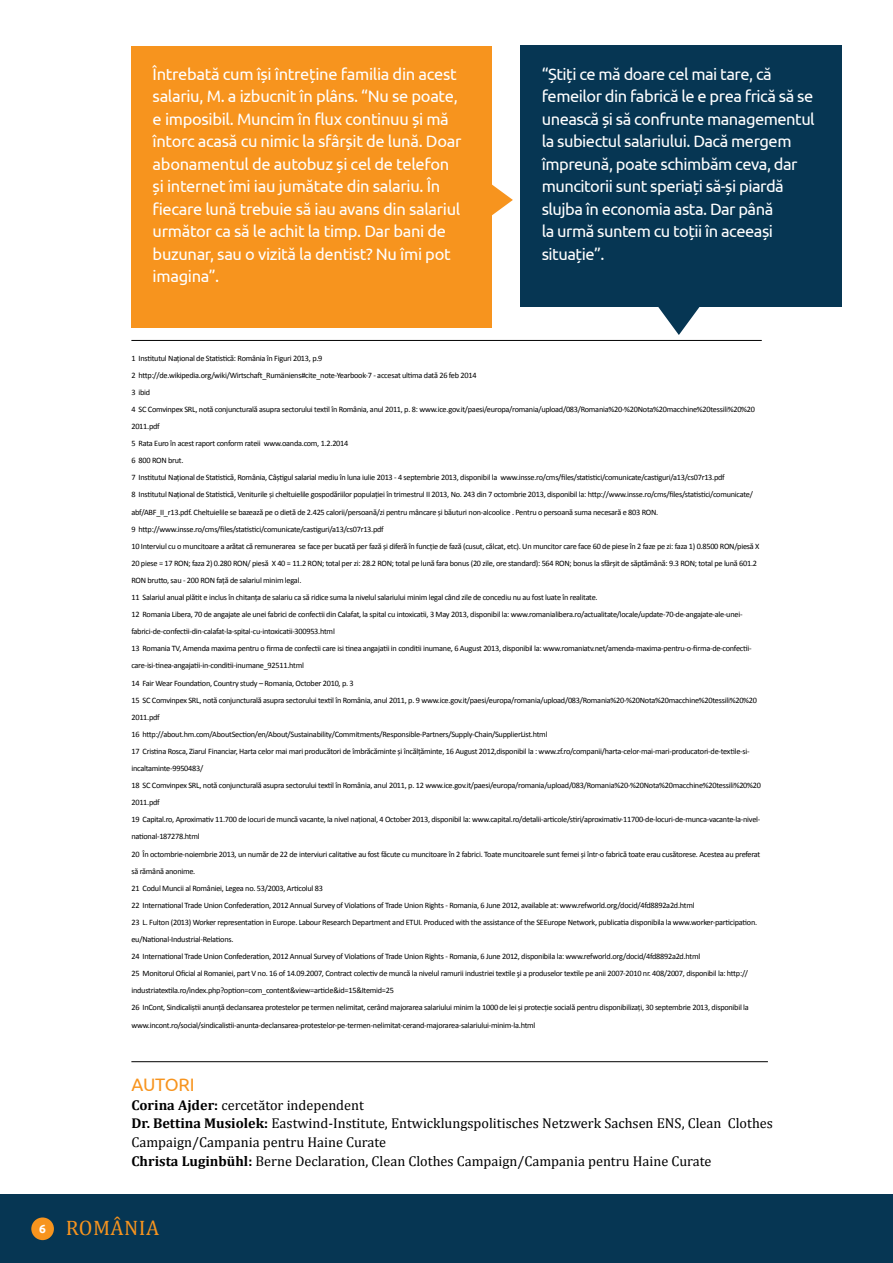
<style>
.page{position:relative;width:893px;height:1263px;background:#fff}
.page>*{position:absolute;margin:0;border:0;box-sizing:border-box;transform-origin:0 0}
.t1{font:21px "Cambria";letter-spacing:.02em;color:#f7941e}
.t2{font:18px "Ubuntu";color:#f7941e}
.t3{font:16.5px/22.5px "Ubuntu";letter-spacing:-.02em;color:#fff}
.t4{font:14.25px/18.8px "Cambria";color:#000}
.t5{font:8.25px/17.1px "Calibri";letter-spacing:-.03em;color:#000}
.s1{font-weight:700}
.s2{font-family:"Ubuntu";font-weight:700;font-size:12px;color:#fff}
</style>
<div class="page">
<div style="left:0;top:1195px;width:893px;height:68px;background:#063653"></div>
<div style="left:31px;top:1217px;width:23px;height:23px;background:#f7941e;border-radius:50%"></div>
<hr style="left:131px;top:1061px;width:637px;height:1px;background:#000">
<div style="left:131px;top:46px;width:360px;height:281px;background:#f7941e"></div>
<hr style="left:131px;top:340px;width:631px;height:1px;background:#000">
<svg style="left:491px;top:168px;width:22px;height:63px"></svg>
<div style="left:520px;top:46px;width:322px;height:261px;background:#063653"></div>
<svg style="left:658px;top:307px;width:42px;height:28px"></svg>
<p class="t3" style="left:153px;top:62px;width:310px">Întrebată cum își întreține familia din acest salariu, M. a izbucnit în plâns. “Nu se poate, e imposibil. Muncim în flux continuu și mă întorc acasă cu nimic la sfârșit de lună. Doar abonamentul de autobuz și cel de telefon și internet îmi iau jumătate din salariu. În fiecare lună trebuie să iau avans din salariul următor ca să le achit la timp. Dar bani de buzunar, sau o vizită la dentist? Nu îmi pot imagina”.</p>
<p class="t3" style="left:542px;top:62px;width:275px">“Știți ce mă doare cel mai tare, că femeilor din fabrică le e prea frică să se unească și să confrunte managementul la subiectul salariului. Dacă mergem împreună, poate schimbăm ceva, dar muncitorii sunt speriați să-și piardă slujba în economia asta. Dar până<br>la urmă suntem cu toții în aceeași situație”.</p>
<p class="t5" style="left:131px;top:349px;width:631px">1 Institutul Național de Statistică: România în Figuri 2013, p.9<br>2 http://de.wikipedia.org/wiki/Wirtschaft_Rumäniens#cite_note-Yearbook-7 - accesat ultima dată 26 feb 2014<br>3 ibid<br>4 SC Comvinpex SRL, notă conjuncturală asupra sectorului textil în România, anul 2011, p. 8: www.ice.gov.it/paesi/europa/romania/upload/083/Romania%20-%20Nota%20macchine%20tessili%20%20<br>2011.pdf<br>5 Rata Euro în acest raport conform rateii www.oanda.com, 1.2.2014<br>6 800 RON brut.<br>7 Institutul Național de Statistică, România, Câștigul salarial mediu în luna iulie 2013 - 4 septembrie 2013, disponibil la www.insse.ro/cms/files/statistici/comunicate/castiguri/a13/cs07r13.pdf<br>8 Institutul Național de Statistică, Veniturile și cheltuielile gospodăriilor populației în trimestrul II 2013, No. 243 din 7 octombrie 2013, disponibil la: http://www.insse.ro/cms/files/statistici/comunicate/ abf/ABF_II_r13.pdf. Cheltuielile se bazează pe o dietă de 2.425 calorii/persoană/zi pentru mâncare și băuturi non-alcoolice . Pentru o persoană suma necesară e 803 RON.<br>9 http://www.insse.ro/cms/files/statistici/comunicate/castiguri/a13/cs07r13.pdf<br>10 Interviul cu o muncitoare a arătat că remunerarea se face per bucată per fază și diferă în funcție de fază (cusut, călcat, etc). Un muncitor care face 60 de piese în 2 faze pe zi: faza 1) 0.8500 RON/piesă X 20 piese = 17 RON; faza 2) 0.280 RON/ piesă X 40 = 11.2 RON; total per zi: 28.2 RON; total pe lună fara bonus (20 zile, ore standard): 564 RON; bonus la sfârșit de săptămână: 9.3 RON; total pe lună 601.2<br>RON brutto, sau - 200 RON față de salariul minim legal.<br>11 Salariul anual plătit e inclusîn chitanța de salariu ca să ridice suma la nivelul salariului minim legal când zile de concediu nu au fost luate în realitate.<br>12 Romania Libera, 70 de angajate ale unei fabrici de confectii din Calafat, la spital cu intoxicatii, 3 May 2013, disponibil la: www.romanialibera.ro/actualitate/locale/update-70-de-angajate-ale-unei&shy;fabrici-de-confectii-din-calafat-la-spital-cu-intoxicatii-300953.html<br>13 Romania TV, Amenda maxima pentru o firma de confectii care isi tinea angajatii in conditii inumane, 6 August 2013, disponibil la: www.romaniatv.net/amenda-maxima-pentru-o-firma-de-confectii&shy;care-isi-tinea-angajatii-in-conditii-inumane_92511.html<br>14 Fair Wear Foundation, Country study – Romania, October 2010, p. 3<br>15 SC Comvinpex SRL, notă conjuncturală asupra sectorului textil în România, anul 2011, p. 9 www.ice.gov.it/paesi/europa/romania/upload/083/Romania%20-%20Nota%20macchine%20tessili%20%20<br>2011.pdf<br>16 http://about.hm.com/AboutSection/en/About/Sustainability/Commitments/Responsible-Partners/Supply-Chain/SupplierList.html<br>17 Cristina Rosca, Ziarul Financiar, Harta celor mai mari producători de îmbrăcăminte și încălțăminte, 16 August 2012,disponibil la : www.zf.ro/companii/harta-celor-mai-mari-producatori-de-textile-si&shy;incaltaminte-9950483/<br>18 SC Comvinpex SRL, notă conjuncturală asupra sectorului textil în România, anul 2011, p. 12 www.ice.gov.it/paesi/europa/romania/upload/083/Romania%20-%20Nota%20macchine%20tessili%20%20<br>2011.pdf<br>19 Capital.ro, Aproximativ 11.700 de locuri de muncă vacante, la nivel naţional, 4 October 2013, disponibil la: www.capital.ro/detalii-articole/stiri/aproximativ-11700-de-locuri-de-munca-vacante-la-nivel&shy;national-187278.html<br>20 În octombrie-noiembrie 2013, un număr de 22 de interviuri calitative au fost făcute cu muncitoare în 2 fabrici. Toate muncitoarele sunt femei și într-o fabrică toate erau cusătorese. Acestea au preferat să rămână anonime.<br>21 Codul Muncii al României, Legea no. 53/2003, Articolul 83<br>22 International Trade Union Confederation, 2012 Annual Survey of Violations of Trade Union Rights - Romania, 6 June 2012, available at: www.refworld.org/docid/4fd8892a2d.html<br>23 L. Fulton (2013) Worker representation in Europe. Labour Research Department and ETUI. Produced with the assistance of the SEEurope Network, publicatia disponibila la www.worker-participation. eu/National-Industrial-Relations.<br>24 International Trade Union Confederation, 2012 Annual Survey of Violations of Trade Union Rights - Romania, 6 June 2012, disponibila la: www.refworld.org/docid/4fd8892a2d.html<br>25 Monitorul Oficial al Romaniei, part V no. 16 of 14.09.2007, Contract colectiv de muncă la nivelul ramurii industriei textile şi a produselor textile pe anii 2007-2010 nr. 408/2007, disponibil la: http:// industriatextila.ro/index.php?option=com_content&amp;view=article&amp;id=15&amp;Itemid=25<br>26 InCont, Sindicaliștii anunță declansarea protestelor pe termen nelimitat, cerând majorarea salariului minim la 1000 de lei și protecție socială pentru disponibilizați, 30 septembrie 2013, disponibil la www.incont.ro/social/sindicalistii-anunta-declansarea-protestelor-pe-termen-nelimitat-cerand-majorarea-salariului-minim-la.html</p>
<h2 class="t2" style="left:131px;top:1073px;width:33px">Autori</h2>
<p class="t4" style="left:131px;top:1095px;width:643px"><span class="s1">Corina Ajder:</span> cercetător independent<br><span class="s1">Dr. Bettina Musiolek:</span> Eastwind-Institute, Entwicklungspolitisches Netzwerk Sachsen ENS, Clean Clothes Campaign/Campania pentru Haine Curate<br><span class="s1">Christa Luginbühl:</span> Berne Declaration, Clean Clothes Campaign/Campania pentru Haine Curate</p>
<h1 class="t1" style="left:39px;top:1215px;width:121px"><span class="s2">6</span> România</h1>
</div>
